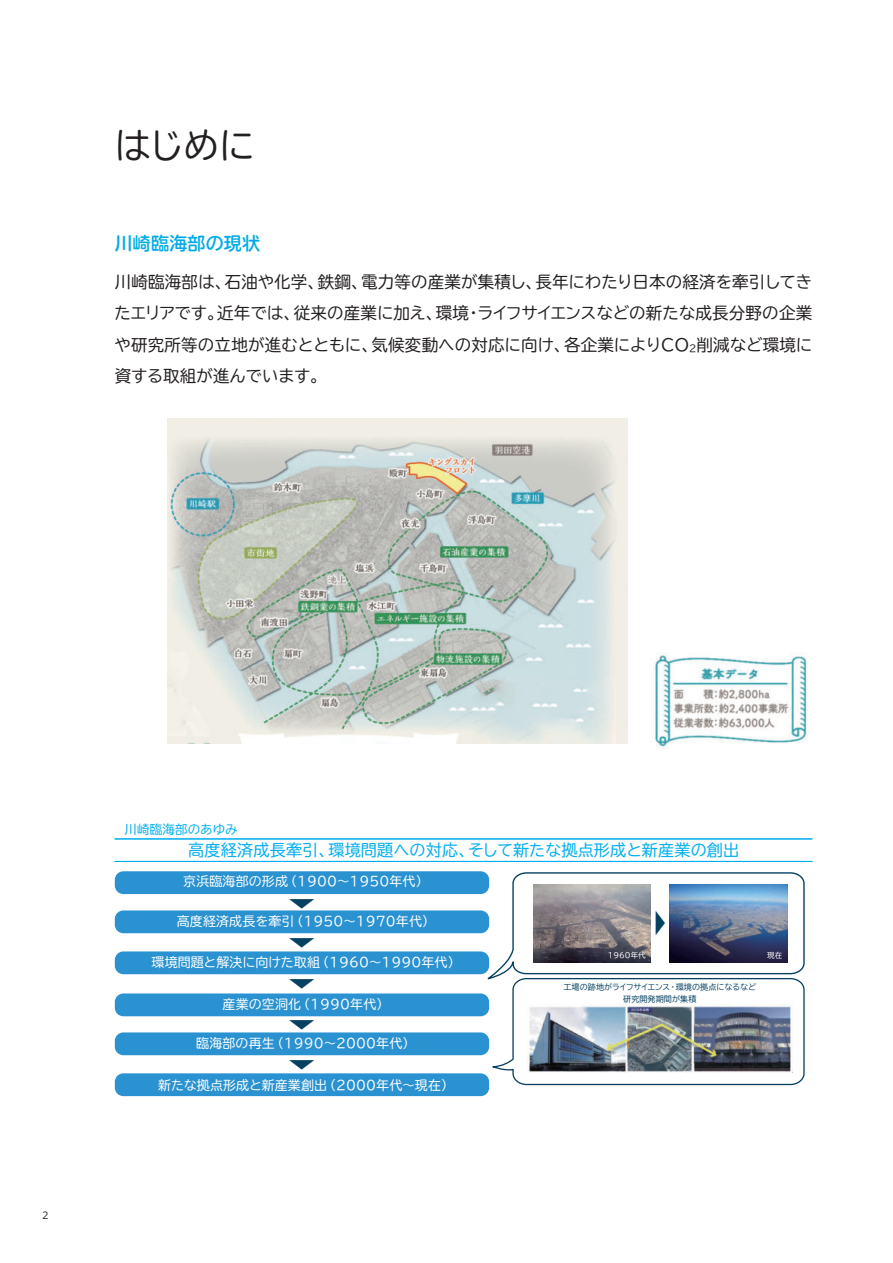
<style>
.page{position:relative;width:893px;height:1263px;background:#fff}
.page>*{position:absolute;margin:0;border:0;box-sizing:border-box;transform-origin:0 0}
.t1{font:36px "TBUDR Go Std";color:#231f20}
.t2{font:700 18px "TBUDR Go Std";letter-spacing:.01em;color:#00abe7}
.t3{font:16.5px/31.5px "TBUDR Go Std";letter-spacing:.005em;color:#231f20;text-align:justify}
.t4{font:16.05px "TBUDR Go Std";letter-spacing:.01em;color:#00aeef}
.t5{font:13.05px "TBUDR Go Std";letter-spacing:.01em;color:#fff}
.t6{font:12.6px "TBUDR Go Std";letter-spacing:.01em;color:#00aeef}
.t7{font:11.4px "TBUDR Go Std";color:#074162;scale:2.52 1}
.t8{font:11.1px "TBUDR Go Std";color:#074162;scale:2.52 1}
.t9{font:10.5px "Open Sans";color:#231f20}
.t10{font:8.1px/11.4px "TBUDR Go Std";letter-spacing:.01em;color:#074162;text-align:center}
.t11{font:7.5px "TBUDR Go Std";letter-spacing:.01em;color:#fff}
</style>
<div class="page">
<img style="left:653px;top:653px;width:155px;height:95px">
<img style="left:167px;top:419px;width:461px;height:325px">
<svg style="left:482px;top:871px;width:323px;height:215px"></svg>
<div style="left:115px;top:871px;width:374px;height:23px;background:#2a92d0;border-radius:9px"></div>
<div style="left:115px;top:910px;width:374px;height:23px;background:#2a92d0;border-radius:9px"></div>
<div style="left:115px;top:951px;width:374px;height:23px;background:#2a92d0;border-radius:9px"></div>
<div style="left:115px;top:993px;width:374px;height:23px;background:#2a92d0;border-radius:9px"></div>
<div style="left:115px;top:1032px;width:374px;height:23px;background:#2a92d0;border-radius:9px"></div>
<div style="left:115px;top:1073px;width:374px;height:23px;background:#2a92d0;border-radius:9px"></div>
<img style="left:527px;top:1004px;width:265px;height:68px">
<hr style="left:115px;top:838px;width:697px;height:1px;background:#00aeef">
<hr style="left:115px;top:861px;width:697px;height:1px;background:#00aeef">
<img style="left:533px;top:885px;width:118px;height:77px">
<img style="left:669px;top:885px;width:118px;height:77px">
<h1 class="t1" style="left:114px;top:116px;width:142px">はじめに</h1>
<p class="t2" style="left:115px;top:228px;width:147px">川崎臨海部の現状</p>
<p class="t3" style="left:115px;top:266px;width:699px">川崎臨海部は、石油や化学、鉄鋼、電力等の産業が集積し、長年にわたり日本の経済を牽引してきたエリアです。近年では、従来の産業に加え、環境･ライフサイエンスなどの新たな成長分野の企業や研究所等の立地が進むとともに、気候変動への対応に向け、各企業によりCO<sub>2</sub>削減など環境に資する取組が進んでいます。</p>
<p class="t9" style="left:43px;top:1209px;width:8px">2</p>
<p class="t6" style="left:124px;top:819px;width:115px">川崎臨海部のあゆみ</p>
<p class="t4" style="left:188px;top:837px;width:553px">高度経済成長牽引、環境問題への対応、そして新たな拠点形成と新産業の創出</p>
<p class="t5" style="left:183px;top:871px;width:247px">京浜臨海部の形成（1900～1950年代）</p>
<p class="t5" style="left:177px;top:911px;width:260px">高度経済成長を牽引（1950～1970年代）</p>
<p class="t5" style="left:152px;top:952px;width:311px">環境問題と解決に向けた取組（1960～1990年代）</p>
<p class="t5" style="left:223px;top:993px;width:168px">産業の空洞化（1990年代）</p>
<p class="t5" style="left:196px;top:1033px;width:221px">臨海部の再生（1990～2000年代）</p>
<p class="t5" style="left:158px;top:1074px;width:297px">新たな拠点形成と新産業創出（2000年代～現在）</p>
<p class="t7" style="left:288px;top:894px;width:13px">▼</p>
<p class="t7" style="left:288px;top:933px;width:13px">▼</p>
<p class="t7" style="left:288px;top:974px;width:13px">▼</p>
<p class="t7" style="left:288px;top:1015px;width:13px">▼</p>
<p class="t7" style="left:288px;top:1055px;width:13px">▼</p>
<p class="t8" style="left:651px;top:937px;width:13px;rotate:-90deg">▼</p>
<p class="t11" style="left:608px;top:949px;width:40px">1960年代</p>
<p class="t11" style="left:767px;top:949px;width:17px">現在</p>
<p class="t10" style="left:563px;top:981px;width:194px">工場の跡地がライフサイエンス・環境の拠点になるなど研究開発期間が集積</p>
</div>
